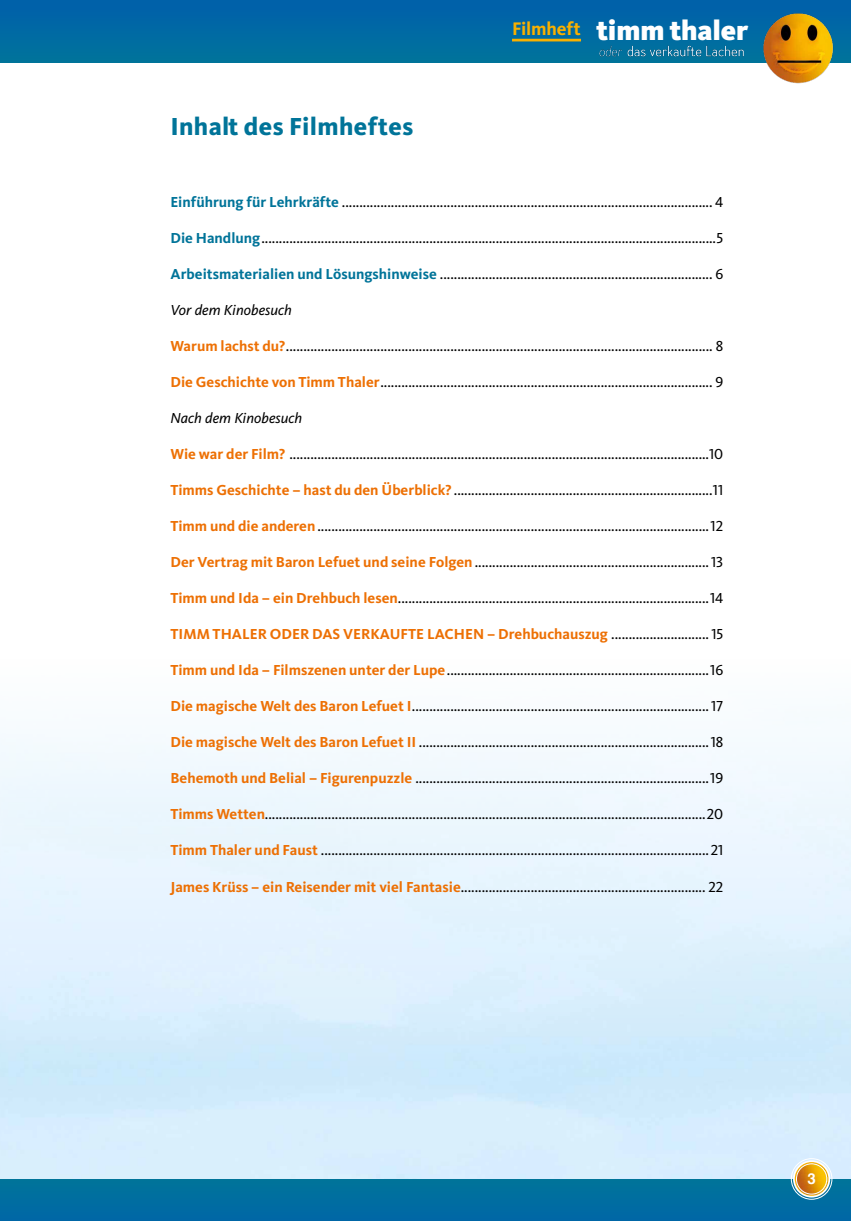
<style>
.page{position:relative;width:851px;height:1221px;background:#fff}
.page>*{position:absolute;margin:0;border:0;box-sizing:border-box;transform-origin:0 0}
.t1{font:900 28.5px "Kievit";letter-spacing:-.005em;color:#fff}
.t2{font:800 25.5px "Kievit";letter-spacing:.015em;color:#007499}
.t3{font:700 18.9px "Kievit";letter-spacing:-.01em;color:#f9b000}
.t4{font:15px "Kievit Book SC";color:#000}
.t5{font:700 15px "Kievit";color:#ed7004}
.t6{font:italic 15px "Kievit";color:#000}
.t7{font:700 15px "Helvetica";color:#fff}
.s1{font-family:"Kievit";font-weight:700;color:#007499}
.s2{font-family:"Kievit";font-weight:700;color:#ed7004}
.s3{font-family:"Kievit Book SC";font-weight:400;color:#000}
</style>
<div class="page">
<div style="left:0;top:1179px;width:850px;height:41px;background:#006ea0"></div>
<div style="left:0;top:0;width:850px;height:63px;background:#0069a4"></div>
<hr style="left:512px;top:39px;width:69px;height:2px;background:#f9b000">
<img style="left:795px;top:1162px;width:33px;height:32px">
<div style="left:790px;top:1158px;width:42px;height:41px;border:1px solid #fff;border-radius:50%"></div>
<div style="left:792px;top:1160px;width:38px;height:37px;border:2px solid #fff;border-radius:50%"></div>
<div style="left:795px;top:1163px;width:32px;height:31px;border:1px solid #fff;border-radius:50%"></div>
<svg style="left:0;top:677px;width:850px;height:403px;fill:#e8f4fe"></svg>
<img style="left:599px;top:45px;width:145px;height:12px">
<img style="left:761px;top:13px;width:74px;height:71px">
<h2 class="t2" style="left:170px;top:111px;width:244px">Inhalt des Filmheftes</h2>
<p class="t3" style="left:512px;top:17px;width:70px">Filmheft</p>
<h1 class="t1" style="left:596px;top:13px;width:153px">timm thaler</h1>
<p class="t4" style="left:170px;top:193px;width:554px"><span class="s1">Einführung für Lehrkräfte</span> .......................................................................................................... 4</p>
<p class="t4" style="left:170px;top:229px;width:554px"><span class="s1">Die Handlung</span>..................................................................................................................................5</p>
<p class="t4" style="left:170px;top:265px;width:554px"><span class="s1">Arbeitsmaterialien und Lösungshinweise</span> .............................................................................. 6</p>
<p class="t6" style="left:170px;top:301px;width:123px">Vor dem Kinobesuch</p>
<p class="t4" style="left:170px;top:337px;width:554px"><span class="s2">Warum lachst du?</span>.......................................................................................................................... 8</p>
<p class="t4" style="left:170px;top:373px;width:554px"><span class="s2">Die Geschichte von Timm Thaler</span>............................................................................................... 9</p>
<p class="t6" style="left:170px;top:409px;width:133px">Nach dem Kinobesuch</p>
<p class="t4" style="left:170px;top:445px;width:554px"><span class="s2">Wie war der Film?</span> ........................................................................................................................10</p>
<p class="t4" style="left:170px;top:481px;width:554px"><span class="s2">Timms Geschichte – hast du den Überblick?</span> ..........................................................................11</p>
<p class="t4" style="left:170px;top:517px;width:554px"><span class="s2">Timm und die anderen</span>................................................................................................................12</p>
<p class="t4" style="left:170px;top:553px;width:554px"><span class="s2">Der Vertrag mit Baron Lefuet und seine Folgen</span> ...................................................................13</p>
<p class="t4" style="left:170px;top:589px;width:554px"><span class="s2">Timm und Ida – ein Drehbuch lesen</span>.........................................................................................14</p>
<p class="t5" style="left:170px;top:625px;width:554px">TIMM THALER ODER DAS VERKAUFTE LACHEN – Drehbuchauszug <span class="s3">............................15</span></p>
<p class="t4" style="left:170px;top:661px;width:554px"><span class="s2">Timm und Ida – Filmszenen unter der Lupe</span>...........................................................................16</p>
<p class="t4" style="left:170px;top:697px;width:554px"><span class="s2">Die magische Welt des Baron Lefuet I</span>.....................................................................................17</p>
<p class="t4" style="left:170px;top:733px;width:554px"><span class="s2">Die magische Welt des Baron Lefuet II</span> ...................................................................................18</p>
<p class="t4" style="left:170px;top:769px;width:554px"><span class="s2">Behemoth und Belial – Figurenpuzzle</span> ....................................................................................19</p>
<p class="t4" style="left:170px;top:805px;width:554px"><span class="s2">Timms Wetten</span>..............................................................................................................................20</p>
<p class="t4" style="left:170px;top:841px;width:554px"><span class="s2">Timm Thaler und Faust</span> ...............................................................................................................21</p>
<p class="t4" style="left:170px;top:877px;width:554px"><span class="s2">James Krüss – ein Reisender mit viel Fantasie</span>...................................................................... 22</p>
<p class="t7" style="left:807px;top:1166px;width:10px">3</p>
</div>
